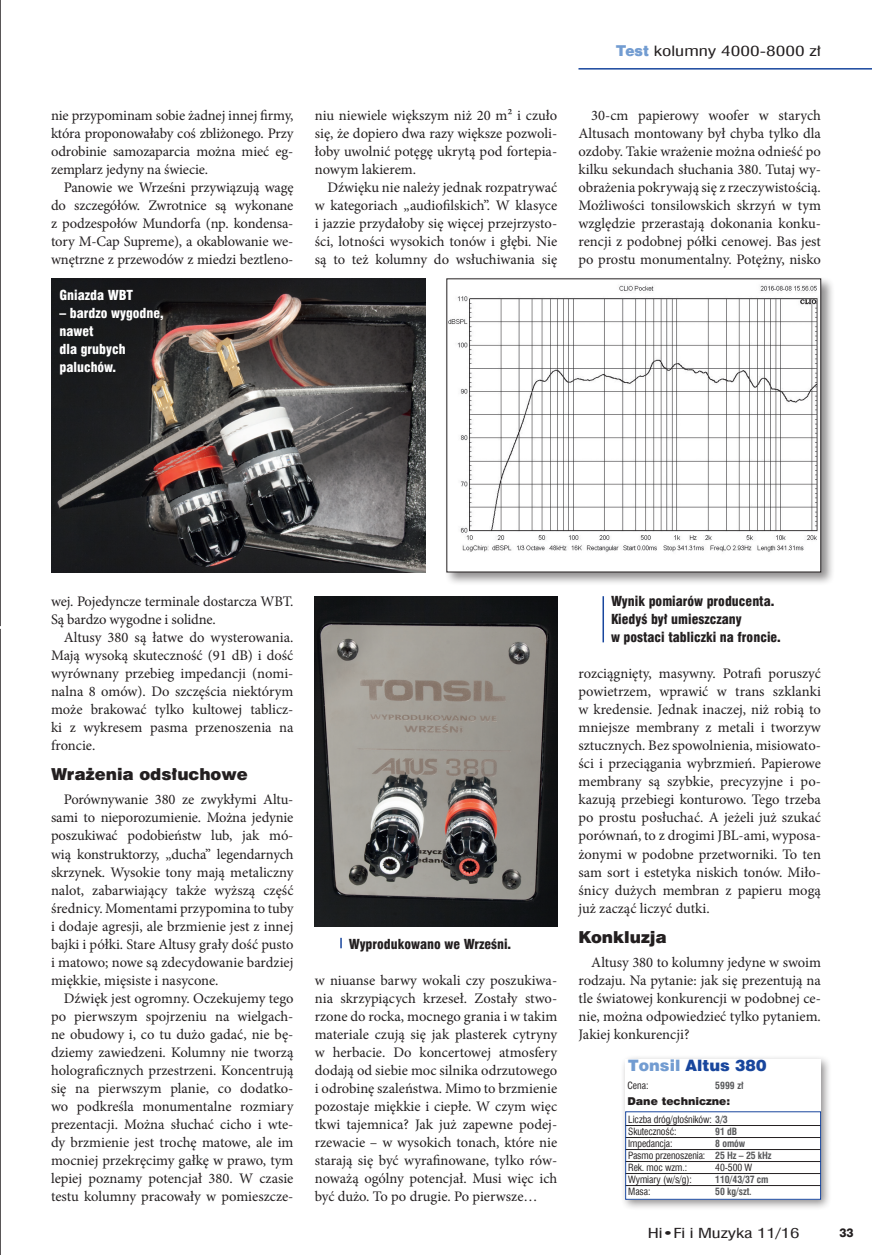
<style>
.page{position:relative;width:872px;height:1255px;background:#fff}
.page>*{position:absolute;margin:0;border:0;box-sizing:border-box;transform-origin:0 0}
.srodtytuly{font:16.5px "Swis 721 Blk EU";color:#231f20}
.glowka_tabeli_danych{font:15.75px "Swis 721 Blk EU";letter-spacing:.005em;color:#18469d}
.tekst{font:14.55px/18px "Minion Pro";letter-spacing:-.005em;color:#231f20;text-align:justify}
.t1{font:13.8px "Swis 721 Cn EU";color:#231f20;scale:1.4 1}
.podpis_do_ilustracji{font:13.5px/18px "Swis 721 Blk Cn EU";color:#231f20}
.podpis_do_ilustracji-2{font:13.5px/18px "Swis 721 Blk Cn EU";color:#fff}
.t2{font:13.5px "Swis 721 Cn EU";letter-spacing:-.005em;color:#231f20;scale:1.4 1}
.t3{font:12px "Swis 721 Hv EU";color:#231f20}
.t4{font:10.8px "Swis 721 Blk EU";color:#231f20}
.dane_techniczne_w_ta{font:9.75px "Swis 721 Cn EU";letter-spacing:-.01em;color:#231f20}
.dane_techniczne_w_ta-2{font:700 9.75px "Swis 721 Cn EU";letter-spacing:-.01em;color:#57585a}
.s1{font-family:"Swis 721 Blk 2 EU";color:#729cd1}
.s2{color:#729cd1}
.s3{font-weight:700;color:#57585a}
</style>
<div class="page">
<hr style="left:578px;top:68px;width:294px;height:2px;background:#18469d">
<div style="left:444px;top:276px;width:391px;height:310px;background:#231f20;opacity:.5"></div>
<img style="left:448px;top:281px;width:371px;height:289px">
<hr style="left:602px;top:596px;width:2px;height:46px;background:#18469d">
<img style="left:315px;top:596px;width:242px;height:330px">
<img style="left:51px;top:279px;width:374px;height:293px">
<svg style="left:340px;top:937px;width:2px;height:11px"></svg>
<div style="left:620px;top:1054px;width:212px;height:156px;background:#231f20;opacity:.5"></div>
<div style="left:625px;top:1059px;width:196px;height:140px;background:#fff"></div>
<hr style="left:625px;top:1125px;width:196px;height:1px;background:#231f20">
<hr style="left:625px;top:1137px;width:196px;height:1px;background:#231f20">
<hr style="left:625px;top:1149px;width:196px;height:1px;background:#231f20">
<hr style="left:625px;top:1161px;width:196px;height:1px;background:#231f20">
<hr style="left:625px;top:1173px;width:196px;height:1px;background:#231f20">
<hr style="left:625px;top:1185px;width:196px;height:1px;background:#231f20">
<div style="left:625px;top:1111px;width:196px;height:88px;border:1px solid #18469d"></div>
<svg style="left:0;top:0;width:1px;height:1254px"></svg>
<p class="tekst" style="left:51px;top:106px;width:244px">nie przypominam sobie żadnej innej firmy, która proponowałaby coś zbliżonego. Przy odrobinie samozaparcia można mieć eg&shy;zemplarz jedyny na świecie.</p>
<p class="tekst" style="left:51px;top:178px;width:244px;text-indent:13px">Panowie we Wrześni przywiązują wagę do szczegółów. Zwrotnice są wykonane z podzespołów Mundorfa (np. kondensa&shy;tory M-Cap Supreme), a okablowanie we&shy;wnętrzne z przewodów z miedzi beztleno-</p>
<p class="podpis_do_ilustracji-2" style="left:60px;top:287px;width:75px">Gniazda WBT</p>
<p class="podpis_do_ilustracji-2" style="left:60px;top:305px;width:106px">– bardzo wygodne, nawet<br>dla grubych paluchów.</p>
<p class="tekst" style="left:315px;top:106px;width:244px">niu niewiele większym niż 20 m² i czuło się, że dopiero dwa razy większe pozwoli&shy;łoby uwolnić potęgę ukrytą pod fortepia&shy;nowym lakierem.</p>
<p class="tekst" style="left:315px;top:178px;width:244px;text-indent:13px">Dźwięku nie należy jednak rozpatrywać w kategoriach „audiofilskich”. W klasyce i jazzie przydałoby się więcej przejrzysto&shy;ści, lotności wysokich tonów i głębi. Nie są to też kolumny do wsłuchiwania się</p>
<p class="t1" style="left:616px;top:41px;width:148px"><span class="s1">Test</span> kolumny 4000-8000 zł</p>
<p class="tekst" style="left:578px;top:106px;width:244px;text-indent:13px">30-cm papierowy woofer w starych Altusach montowany był chyba tylko dla ozdoby. Takie wrażenie można odnieść po kilku sekundach słuchania 380. Tutaj wy&shy;obrażenia pokrywają się z rzeczywistością.<br>Możliwości tonsilowskich skrzyń w tym względzie przerastają dokonania konku&shy;rencji z podobnej półki cenowej. Bas jest po prostu monumentalny. Potężny, nisko</p>
<p class="tekst" style="left:51px;top:592px;width:244px">wej. Pojedyncze terminale dostarcza WBT.<br>Są bardzo wygodne i solidne.</p>
<p class="tekst" style="left:51px;top:628px;width:244px;text-indent:13px">Altusy 380 są łatwe do wysterowania.<br>Mają wysoką skuteczność (91 dB) i dość wyrównany przebieg impedancji (nomi&shy;nalna 8 omów). Do szczęścia niektórym może brakować tylko kultowej tablicz&shy;ki z wykresem pasma przenoszenia na froncie.</p>
<p class="srodtytuly" style="left:51px;top:764px;width:198px">Wrażenia odsłuchowe</p>
<p class="tekst" style="left:51px;top:790px;width:244px;text-indent:13px">Porównywanie 380 ze zwykłymi Altu&shy;sami to nieporozumienie. Można jedynie poszukiwać podobieństw lub, jak mó&shy;wią konstruktorzy, „ducha” legendarnych skrzynek. Wysokie tony mają metaliczny nalot, zabarwiający także wyższą część średnicy. Momentami przypomina to tuby i dodaje agresji, ale brzmienie jest z innej bajki i półki. Stare Altusy grały dość pusto i matowo; nowe są zdecydowanie bardziej miękkie, mięsiste i nasycone.</p>
<p class="tekst" style="left:51px;top:988px;width:244px;text-indent:13px">Dźwięk jest ogromny. Oczekujemy tego po pierwszym spojrzeniu na wielgach&shy;ne obudowy i, co tu dużo gadać, nie bę&shy;dziemy zawiedzeni. Kolumny nie tworzą holograficznych przestrzeni. Koncentrują się na pierwszym planie, co dodatko&shy;wo podkreśla monumentalne rozmiary prezentacji. Można słuchać cicho i wte&shy;dy brzmienie jest trochę matowe, ale im mocniej przekręcimy gałkę w prawo, tym lepiej poznamy potencjał 380. W czasie testu kolumny pracowały w pomieszcze-</p>
<p class="podpis_do_ilustracji" style="left:349px;top:935px;width:164px">Wyprodukowano we Wrześni.</p>
<p class="tekst" style="left:315px;top:970px;width:244px">w niuanse barwy wokali czy poszukiwa&shy;nia skrzypiących krzeseł. Zostały stwo&shy;rzone do rocka, mocnego grania i w takim materiale czują się jak plasterek cytryny w herbacie. Do koncertowej atmosfery dodają od siebie moc silnika odrzutowego i odrobinę szaleństwa. Mimo to brzmienie pozostaje miękkie i ciepłe. W czym więc tkwi tajemnica? Jak już zapewne podej&shy;rzewacie – w wysokich tonach, które nie starają się być wyrafinowane, tylko rów&shy;noważą ogólny potencjał. Musi więc ich być dużo. To po drugie. Po pierwsze…</p>
<p class="podpis_do_ilustracji" style="left:611px;top:593px;width:171px">Wynik pomiarów producenta.<br>Kiedyś był umieszczany<br>w postaci tabliczki na froncie.</p>
<p class="tekst" style="left:578px;top:664px;width:244px">rozciągnięty, masywny. Potrafi poruszyć powietrzem, wprawić w trans szklanki w kredensie. Jednak inaczej, niż robią to mniejsze membrany z metali i tworzyw sztucznych. Bez spowolnienia, misiowato&shy;ści i przeciągania wybrzmień. Papierowe membrany są szybkie, precyzyjne i po&shy;kazują przebiegi konturowo. Tego trzeba po prostu posłuchać. A jeżeli już szukać porównań, to z drogimi JBL-ami, wyposa&shy;żonymi w podobne przetworniki. To ten sam sort i estetyka niskich tonów. Miło&shy;śnicy dużych membran z papieru mogą już zacząć liczyć dutki.</p>
<p class="srodtytuly" style="left:578px;top:926px;width:90px">Konkluzja</p>
<p class="tekst" style="left:578px;top:952px;width:244px;text-indent:13px">Altusy 380 to kolumny jedyne w swoim rodzaju. Na pytanie: jak się prezentują na tle światowej konkurencji w podobnej ce&shy;nie, można odpowiedzieć tylko pytaniem.<br>Jakiej konkurencji?</p>
<p class="glowka_tabeli_danych" style="left:628px;top:1054px;width:140px"><span class="s2">Tonsil</span> Altus 380</p>
<p class="dane_techniczne_w_ta" style="left:627px;top:1078px;width:23px">Cena:</p>
<p class="dane_techniczne_w_ta-2" style="left:715px;top:1079px;width:30px">5999 zł</p>
<p class="t4" style="left:627px;top:1094px;width:104px">Dane techniczne:</p>
<p class="dane_techniczne_w_ta" style="left:628px;top:1113px;width:101px">Liczba dróg/głośników: <span class="s3">3/3</span></p>
<p class="dane_techniczne_w_ta" style="left:628px;top:1125px;width:50px">Skuteczność:</p>
<p class="dane_techniczne_w_ta-2" style="left:715px;top:1125px;width:23px">91 dB</p>
<p class="dane_techniczne_w_ta" style="left:628px;top:1137px;width:46px">Impedancja:</p>
<p class="dane_techniczne_w_ta-2" style="left:715px;top:1137px;width:31px">8 omów</p>
<p class="dane_techniczne_w_ta" style="left:628px;top:1149px;width:145px">Pasmo przenoszenia: <span class="s3">25 Hz – 25 kHz</span></p>
<p class="dane_techniczne_w_ta" style="left:628px;top:1161px;width:60px">Rek. moc wzm.:</p>
<p class="dane_techniczne_w_ta" style="left:715px;top:1161px;width:38px">40-500 W</p>
<p class="dane_techniczne_w_ta" style="left:628px;top:1173px;width:65px">Wymiary (w/s/g):</p>
<p class="dane_techniczne_w_ta-2" style="left:715px;top:1173px;width:55px">110/43/37 cm</p>
<p class="dane_techniczne_w_ta" style="left:628px;top:1185px;width:24px">Masa:</p>
<p class="dane_techniczne_w_ta-2" style="left:715px;top:1185px;width:38px">50 kg/szt.</p>
<p class="t2" style="left:647px;top:1224px;width:110px">Hi•Fi i Muzyka 11/16</p>
<p class="t3" style="left:839px;top:1225px;width:16px">33</p>
</div>
